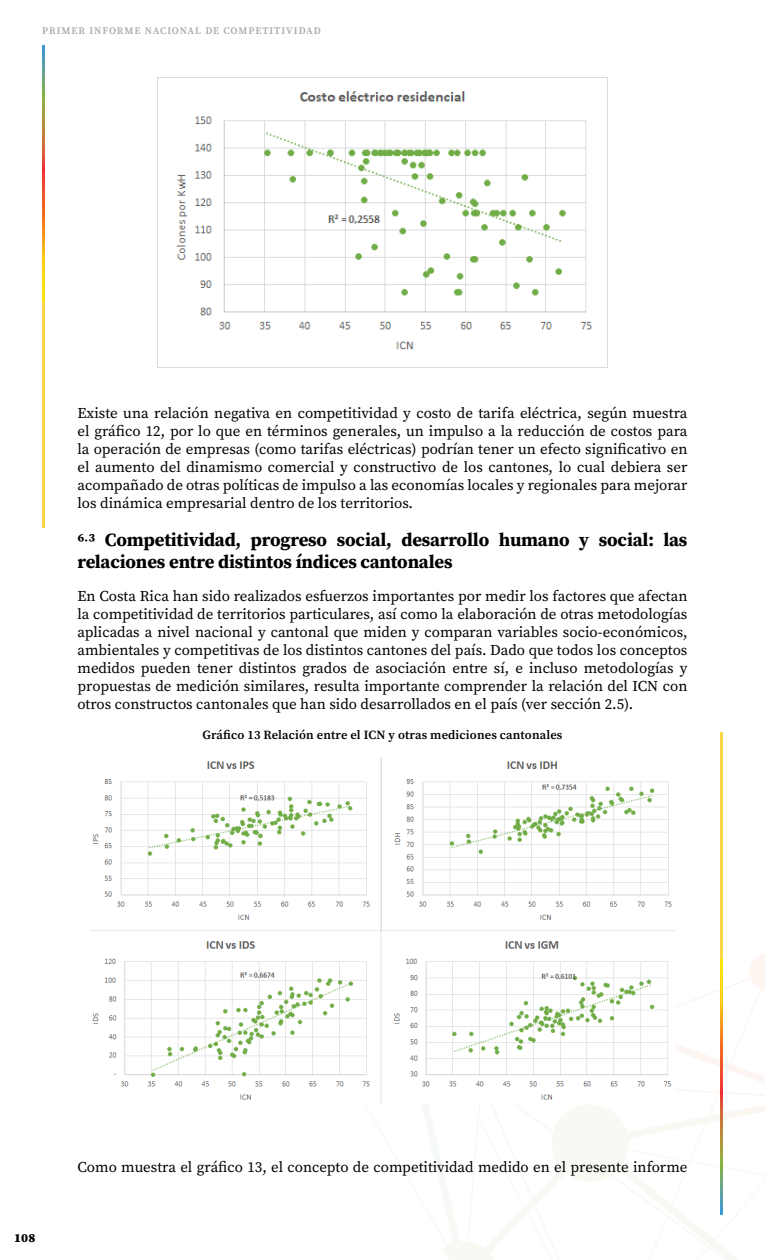
<style>
.page{position:relative;width:765px;height:1260px;background:#fff}
.page>*{position:absolute;margin:0;border:0;box-sizing:border-box;transform-origin:0 0}
.t1{font:18.75px/22.5px "Source Serif Variable";letter-spacing:.01em;color:#000}
.t2{font:15px/18px "Source Serif Variable";color:#000;text-align:justify}
.t3{font:12.5px "Source Serif Variable";letter-spacing:.02em;color:#000}
.t4{font:10px "Source Serif Variable";letter-spacing:.095em;color:#a7a9ac}
</style>
<div class="page">
<svg style="left:365px;top:954px;width:400px;height:306px"></svg>
<svg style="left:720px;top:732px;width:3px;height:483px"></svg>
<svg style="left:42px;top:45px;width:3px;height:483px"></svg>
<img style="left:176px;top:91px;width:416px;height:259px">
<img style="left:90px;top:757px;width:585px;height:346px">
<p class="t4" style="left:42px;top:24px;width:280px">PRIMER INFORME NACIONAL DE COMPETITIVIDAD</p>
<p class="t2" style="left:78px;top:404px;width:611px">Existe una relación negativa en competitividad y costo de tarifa eléctrica, según muestra el gráfico 12, por lo que en términos generales, un impulso a la reducción de costos para la operación de empresas (como tarifas eléctricas) podrían tener un efecto significativo en el aumento del dinamismo comercial y constructivo de los cantones, lo cual debiera ser acompañado de otras políticas de impulso a las economías locales y regionales para mejorar los dinámica empresarial dentro de los territorios.</p>
<p class="t1" style="left:78px;top:528px;width:611px">6.3 Competitividad, progreso social, desarrollo humano y social: las relaciones entre distintos índices cantonales</p>
<p class="t2" style="left:78px;top:587px;width:612px">En Costa Rica han sido realizados esfuerzos importantes por medir los factores que afectan la competitividad de territorios particulares, así como la elaboración de otras metodologías aplicadas a nivel nacional y cantonal que miden y comparan variables socio-económicos, ambientales y competitivas de los distintos cantones del país. Dado que todos los conceptos medidos pueden tener distintos grados de asociación entre sí, e incluso metodologías y propuestas de medición similares, resulta importante comprender la relación del ICN con otros constructos cantonales que han sido desarrollados en el país (ver sección 2.5).</p>
<p class="t3" style="left:203px;top:727px;width:361px">Gráfico 13 Relación entre el ICN y otras mediciones cantonales</p>
<p class="t3" style="left:14px;top:1230px;width:22px">108</p>
<p class="t2" style="left:78px;top:1158px;width:611px">Como muestra el gráfico 13, el concepto de competitividad medido en el presente informe</p>
</div>
